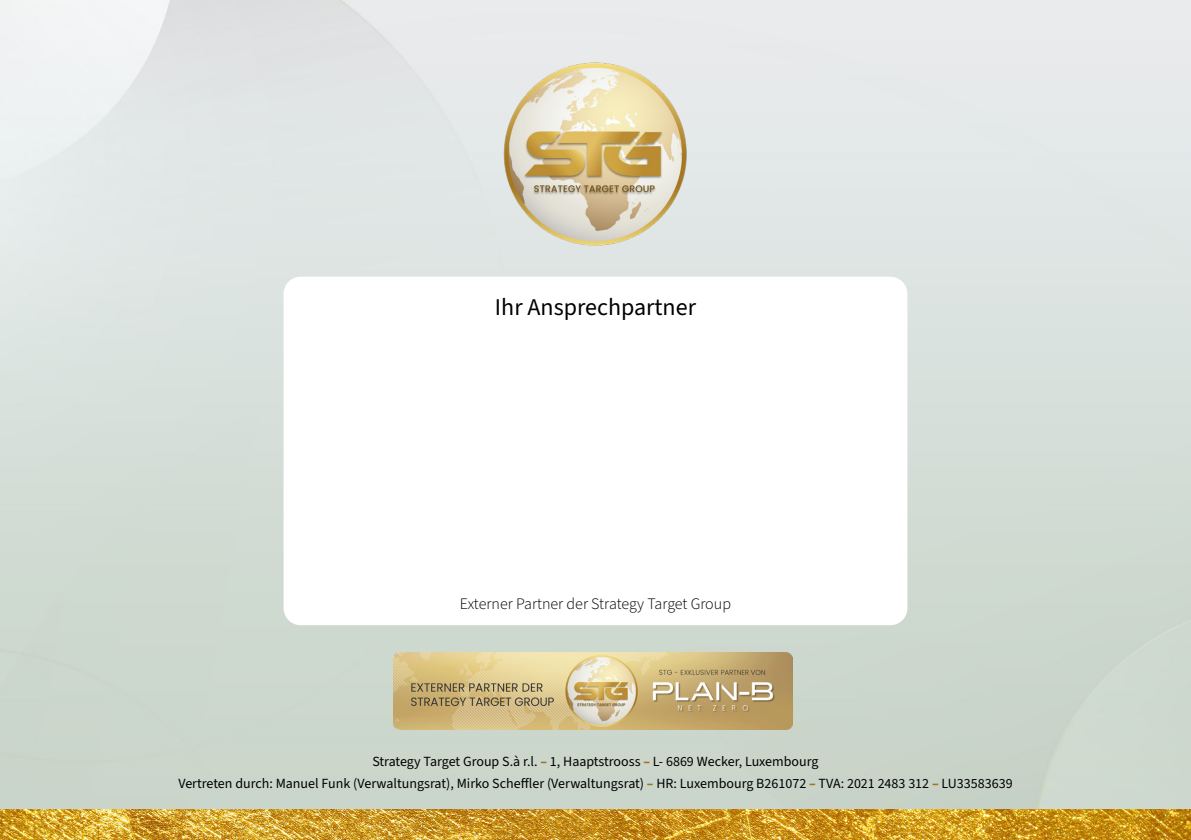
<style>
.page{position:relative;width:1191px;height:840px;background:#fff}
.page>*{position:absolute;margin:0;border:0;box-sizing:border-box;transform-origin:0 0}
.t1{font:24px "Source Sans 3";color:#000}
.t2{font:300 16px "Source Sans 3";color:#000}
.t3{font:14px/22px "Source Sans 3";color:#000;text-align:center}
.s1{font-weight:900;color:#a3731d}
</style>
<div class="page">
<img style="left:0;top:0;width:1191px;height:809px">
<img style="left:500px;top:57px;width:190px;height:192px">
<div style="left:283px;top:276px;width:624px;height:349px;background:#fff;border-radius:17px"></div>
<img style="left:394px;top:651px;width:399px;height:78px">
<img style="left:0;top:809px;width:1191px;height:30px">
<h1 class="t1" style="left:495px;top:292px;width:202px">Ihr Ansprechpartner</h1>
<p class="t2" style="left:460px;top:594px;width:273px">Externer Partner der Strategy Target Group</p>
<p class="t3" style="left:178px;top:749px;width:836px">Strategy Target Group S.à r.l. <span class="s1">–</span> 1, Haaptstrooss <span class="s1">–</span> L- 6869 Wecker, Luxembourg<br>Vertreten durch: Manuel Funk (Verwaltungsrat), Mirko Scheffler (Verwaltungsrat) <span class="s1">–</span> HR: Luxembourg B261072 <span class="s1">–</span> TVA: 2021 2483 312 <span class="s1">–</span> LU33583639</p>
</div>
